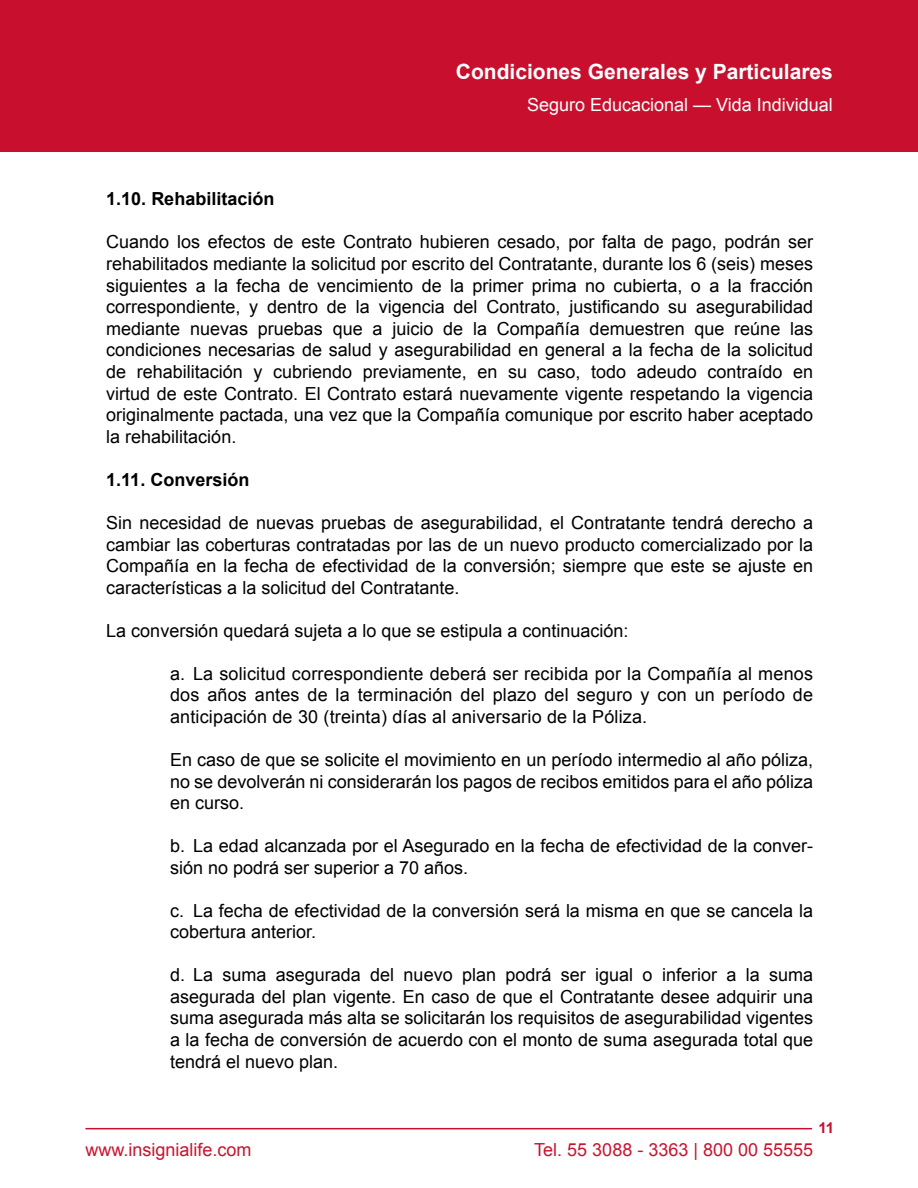
<style>
.page{position:relative;width:918px;height:1188px;background:#fff}
.page>*{position:absolute;margin:0;border:0;box-sizing:border-box;transform-origin:0 0}
.t1{font:700 21px "Arial";color:#fff}
.t2{font:18px/21.6px "Arial";color:#000;text-align:justify}
.t3{font:18px "Arial";color:#c91430}
.t4{font:700 18px "Arial";color:#000}
.t5{font:18px "Arial";color:#fff}
.t6{font:700 15px "Arial";color:#c8102e}
</style>
<div class="page">
<div style="left:0;top:0;width:918px;height:152px;background:#c8102e"></div>
<hr style="left:85px;top:1128px;width:727px;height:1px;background:#c8102e">
<p class="t1" style="left:456px;top:58px;width:378px">Condiciones Generales y Particulares</p>
<p class="t5" style="left:527px;top:92px;width:307px">Seguro Educacional — Vida Individual</p>
<p class="t4" style="left:106px;top:187px;width:170px">1.10. Rehabilitación</p>
<p class="t2" style="left:106px;top:232px;width:708px">Cuando los efectos de este Contrato hubieren cesado, por falta de pago, podrán ser rehabilitados mediante la solicitud por escrito del Contratante, durante los 6 (seis) meses siguientes a la fecha de vencimiento de la primer prima no cubierta, o a la fracción correspondiente, y dentro de la vigencia del Contrato, justificando su asegurabilidad mediante nuevas pruebas que a juicio de la Compañía demuestren que reúne las condiciones necesarias de salud y asegurabilidad en general a la fecha de la solicitud de rehabilitación y cubriendo previamente, en su caso, todo adeudo contraído en virtud de este Contrato. El Contrato estará nuevamente vigente respetando la vigencia originalmente pactada, una vez que la Compañía comunique por escrito haber aceptado la rehabilitación.</p>
<p class="t4" style="left:106px;top:468px;width:145px">1.11. Conversión</p>
<p class="t2" style="left:106px;top:512px;width:708px">Sin necesidad de nuevas pruebas de asegurabilidad, el Contratante tendrá derecho a cambiar las coberturas contratadas por las de un nuevo producto comercializado por la Compañía en la fecha de efectividad de la conversión; siempre que este se ajuste en características a la solicitud del Contratante.</p>
<p class="t2" style="left:106px;top:620px;width:524px">La conversión quedará sujeta a lo que se estipula a continuación:</p>
<p class="t2" style="left:170px;top:663px;width:645px">a. La solicitud correspondiente deberá ser recibida por la Compañía al menos dos años antes de la terminación del plazo del seguro y con un período de anticipación de 30 (treinta) días al aniversario de la Póliza.</p>
<p class="t2" style="left:170px;top:749px;width:645px">En caso de que se solicite el movimiento en un período intermedio al año póliza, no se devolverán ni considerarán los pagos de recibos emitidos para el año póliza en curso.</p>
<p class="t2" style="left:170px;top:835px;width:645px">b. La edad alcanzada por el Asegurado en la fecha de efectividad de la conver&shy;sión no podrá ser superior a 70 años.</p>
<p class="t2" style="left:170px;top:900px;width:645px">c. La fecha de efectividad de la conversión será la misma en que se cancela la cobertura anterior.</p>
<p class="t2" style="left:170px;top:964px;width:645px">d. La suma asegurada del nuevo plan podrá ser igual o inferior a la suma asegurada del plan vigente. En caso de que el Contratante desee adquirir una suma asegurada más alta se solicitarán los requisitos de asegurabilidad vigentes a la fecha de conversión de acuerdo con el monto de suma asegurada total que tendrá el nuevo plan.</p>
<p class="t6" style="left:818px;top:1118px;width:17px">11</p>
<p class="t3" style="left:85px;top:1138px;width:168px">www.insignialife.com</p>
<p class="t3" style="left:534px;top:1138px;width:280px">Tel. 55 3088 - 3363 | 800 00 55555</p>
</div>
